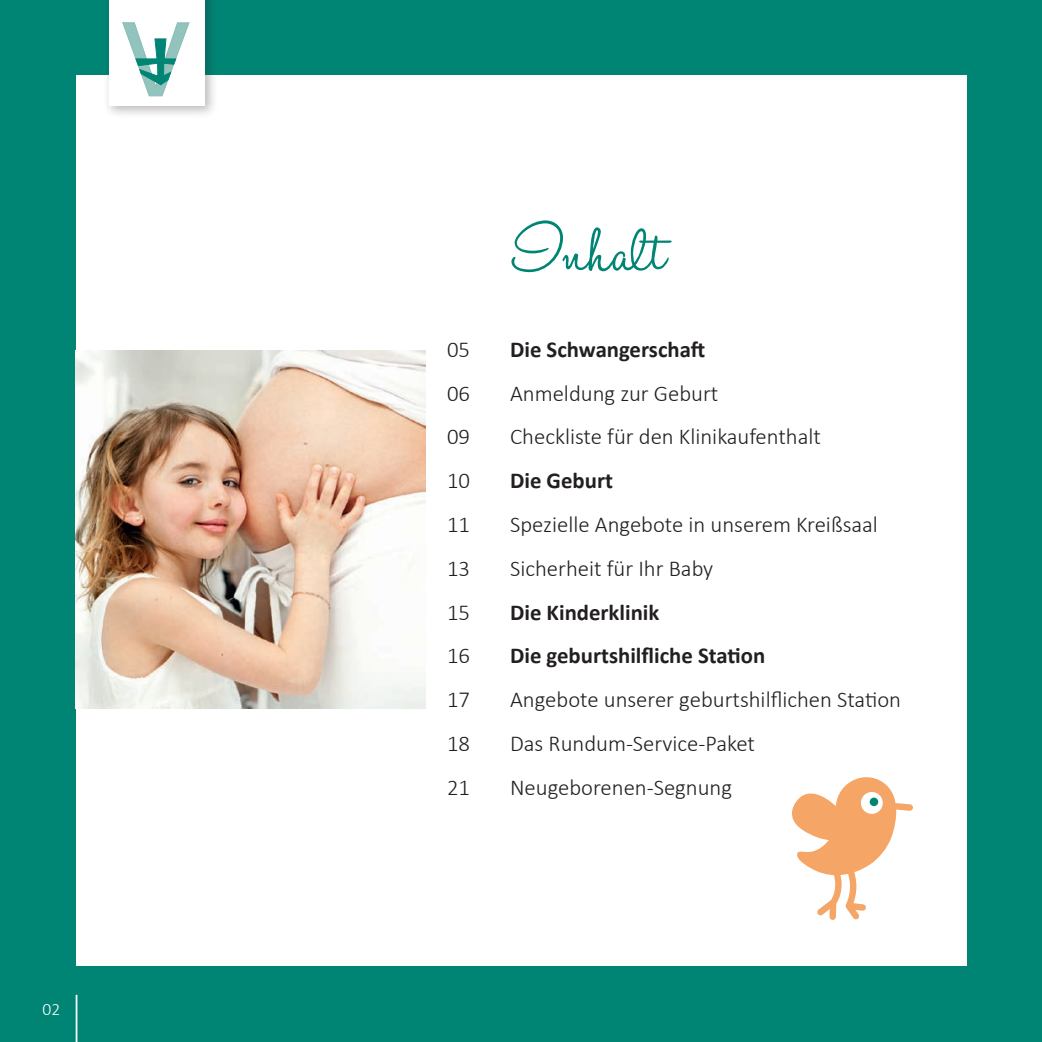
<style>
.page{position:relative;width:1042px;height:1042px;background:#008575}
.page>*{position:absolute;margin:0;border:0;box-sizing:border-box;transform-origin:0 0}
.t1{font:78.75px "Halo Handletter";color:#008575}
.t2{font:300 22.75px "Calibri";color:#231f20}
.t3{font:700 22.75px "Calibri";color:#231f20}
.t4{font:300 17.5px "Calibri";color:#fff}
</style>
<div class="page">
<div style="left:76px;top:75px;width:891px;height:891px;background:#fff"></div>
<hr style="left:76px;top:995px;width:1px;height:47px;background:#fff">
<svg style="left:791px;top:777px;width:122px;height:143px"></svg>
<img style="left:76px;top:350px;width:349px;height:358px">
<div style="left:103px;top:0;width:115px;height:119px;background:#231f20;opacity:.3"></div>
<div style="left:109px;top:0;width:96px;height:106px;background:#fff"></div>
<svg style="left:123px;top:23px;width:66px;height:73px"></svg>
<p class="t4" style="left:43px;top:999px;width:19px">02</p>
<p class="t1" style="left:513px;top:208px;width:154px">Inhalt</p>
<p class="t2" style="left:447px;top:335px;width:25px">05</p>
<p class="t3" style="left:510px;top:333px;width:197px">Die Schwangerschaft</p>
<p class="t2" style="left:447px;top:379px;width:25px">06</p>
<p class="t2" style="left:510px;top:379px;width:210px">Anmeldung zur Geburt</p>
<p class="t2" style="left:447px;top:423px;width:25px">09</p>
<p class="t2" style="left:510px;top:423px;width:312px">Checkliste für den Klinikaufenthalt</p>
<p class="t2" style="left:447px;top:466px;width:25px">10</p>
<p class="t3" style="left:510px;top:464px;width:104px">Die Geburt</p>
<p class="t2" style="left:447px;top:510px;width:25px">11</p>
<p class="t2" style="left:510px;top:510px;width:369px">Spezielle Angebote in unserem Kreißsaal</p>
<p class="t2" style="left:447px;top:554px;width:25px">13</p>
<p class="t2" style="left:510px;top:554px;width:205px">Sicherheit für Ihr Baby</p>
<p class="t2" style="left:447px;top:598px;width:25px">15</p>
<p class="t3" style="left:510px;top:596px;width:151px">Die Kinderklinik</p>
<p class="t2" style="left:447px;top:641px;width:25px">16</p>
<p class="t3" style="left:510px;top:639px;width:257px">Die geburtshilfliche Station</p>
<p class="t2" style="left:447px;top:685px;width:25px">17</p>
<p class="t2" style="left:510px;top:685px;width:392px">Angebote unserer geburtshilflichen Station</p>
<p class="t2" style="left:447px;top:729px;width:25px">18</p>
<p class="t2" style="left:510px;top:729px;width:246px">Das Rundum-Service-Paket</p>
<p class="t2" style="left:447px;top:773px;width:25px">21</p>
<p class="t2" style="left:510px;top:773px;width:223px">Neugeborenen-Segnung</p>
</div>
